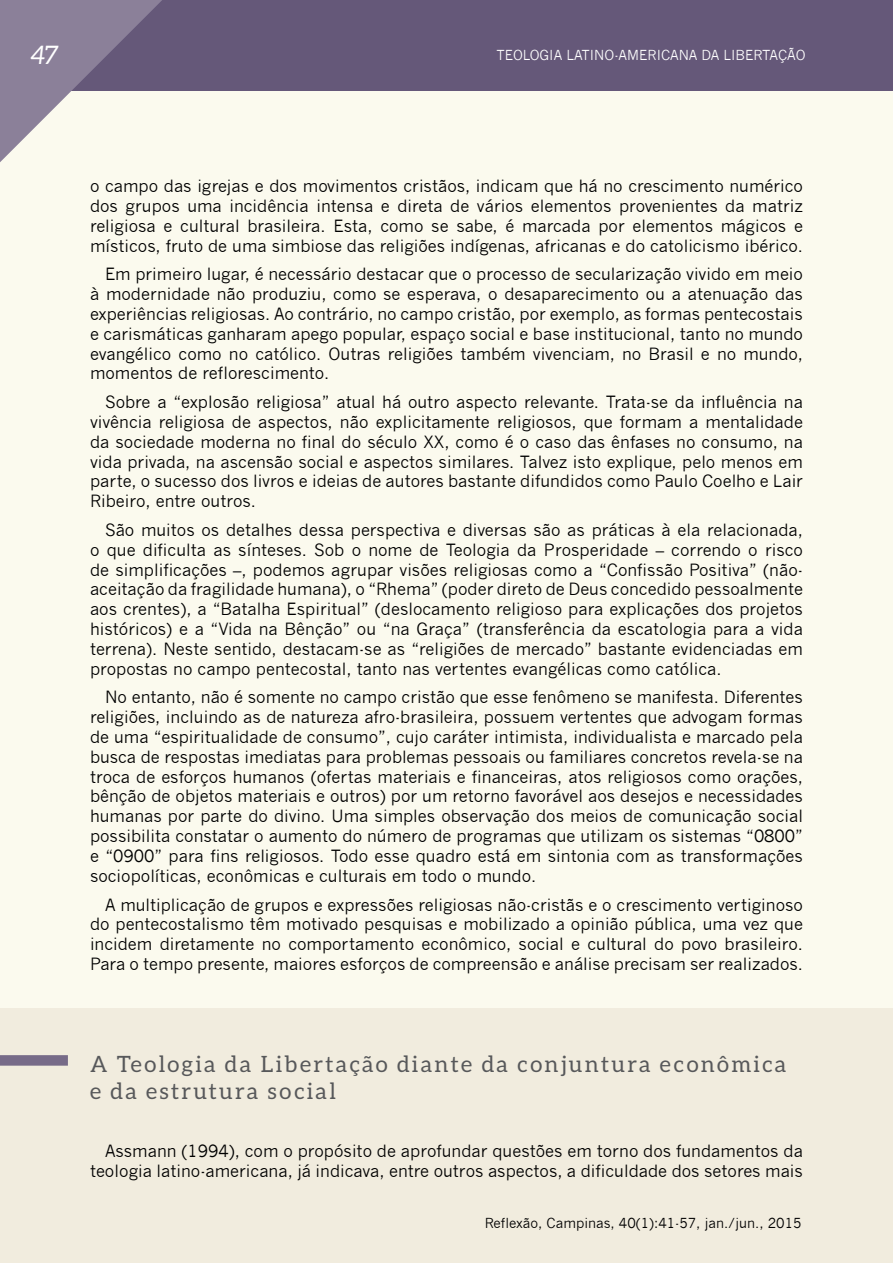
<style>
.page{position:relative;width:893px;height:1263px;background:#f1ecde}
.page>*{position:absolute;margin:0;border:0;box-sizing:border-box;transform-origin:0 0}
.t1{font:italic 25.5px "Aleo";color:#fff}
._05_2__sub_2{font:22.5px/27px "Aleo";letter-spacing:.1em;color:#57585a}
._05_0_texto{font:16.5px/19.8px "News Gothic";color:#000;text-align:justify}
.t2{font:13.5px "News Gothic";color:#000}
.t3{font:13.5px "News Gothic";color:#fff}
</style>
<div class="page">
<div style="left:0;top:86px;width:893px;height:921px;background:#fbfaee"></div>
<div style="left:0;top:1055px;width:68px;height:11px;background:#776b88"></div>
<div style="left:0;top:0;width:893px;height:90px;background:#655879"></div>
<svg style="left:0;top:0;width:162px;height:162px"></svg>
<h1 class="t1" style="left:31px;top:40px;width:29px">47</h1>
<p class="t3" style="left:496px;top:47px;width:311px">TEOLOGIA LATINO-AMERICANA DA LIBERTAÇÃO</p>
<p class="_05_0_texto" style="left:90px;top:176px;width:714px">o campo das igrejas e dos movimentos cristãos, indicam que há no crescimento numérico dos grupos uma incidência intensa e direta de vários elementos provenientes da matriz religiosa e cultural brasileira. Esta, como se sabe, é marcada por elementos mágicos e místicos, fruto de uma simbiose das religiões indígenas, africanas e do catolicismo ibérico.</p>
<p class="_05_0_texto" style="left:90px;top:265px;width:714px;text-indent:15px">Em primeiro lugar, é necessário destacar que o processo de secularização vivido em meio à modernidade não produziu, como se esperava, o desaparecimento ou a atenuação das experiências religiosas. Ao contrário, no campo cristão, por exemplo, as formas pentecostais e carismáticas ganharam apego popular, espaço social e base institucional, tanto no mundo evangélico como no católico. Outras religiões também vivenciam, no Brasil e no mundo, momentos de reflorescimento.</p>
<p class="_05_0_texto" style="left:90px;top:392px;width:714px;text-indent:15px">Sobre a “explosão religiosa” atual há outro aspecto relevante. Trata-se da influência na vivência religiosa de aspectos, não explicitamente religiosos, que formam a mentalidade da sociedade moderna no final do século XX, como é o caso das ênfases no consumo, na vida privada, na ascensão social e aspectos similares. Talvez isto explique, pelo menos em parte, o sucesso dos livros e ideias de autores bastante difundidos como Paulo Coelho e Lair Ribeiro, entre outros.</p>
<p class="_05_0_texto" style="left:90px;top:520px;width:714px;text-indent:15px">São muitos os detalhes dessa perspectiva e diversas são as práticas à ela relacionada, o que dificulta as sínteses. Sob o nome de Teologia da Prosperidade – correndo o risco de simplificações –, podemos agrupar visões religiosas como a “Confissão Positiva” (não&shy;aceitação da fragilidade humana), o “Rhema” (poder direto de Deus concedido pessoalmente aos crentes), a “Batalha Espiritual” (deslocamento religioso para explicações dos projetos históricos) e a “Vida na Bênção” ou “na Graça” (transferência da escatologia para a vida terrena). Neste sentido, destacam-se as “religiões de mercado” bastante evidenciadas em propostas no campo pentecostal, tanto nas vertentes evangélicas como católica.</p>
<p class="_05_0_texto" style="left:90px;top:688px;width:714px;text-indent:15px">No entanto, não é somente no campo cristão que esse fenômeno se manifesta. Diferentes religiões, incluindo as de natureza afro-brasileira, possuem vertentes que advogam formas de uma “espiritualidade de consumo”, cujo caráter intimista, individualista e marcado pela busca de respostas imediatas para problemas pessoais ou familiares concretos revela-se na troca de esforços humanos (ofertas materiais e financeiras, atos religiosos como orações, bênção de objetos materiais e outros) por um retorno favorável aos desejos e necessidades humanas por parte do divino. Uma simples observação dos meios de comunicação social possibilita constatar o aumento do número de programas que utilizam os sistemas “0800” e “0900” para fins religiosos. Todo esse quadro está em sintonia com as transformações sociopolíticas, econômicas e culturais em todo o mundo.</p>
<p class="_05_0_texto" style="left:90px;top:895px;width:714px;text-indent:15px">A multiplicação de grupos e expressões religiosas não-cristãs e o crescimento vertiginoso do pentecostalismo têm motivado pesquisas e mobilizado a opinião pública, uma vez que incidem diretamente no comportamento econômico, social e cultural do povo brasileiro.<br>Para o tempo presente, maiores esforços de compreensão e análise precisam ser realizados.</p>
<p class="_05_2__sub_2" style="left:90px;top:1050px;width:698px">A Teologia da Libertação diante da conjuntura econômica e da estrutura social</p>
<p class="_05_0_texto" style="left:90px;top:1142px;width:714px;text-align:right">Assmann (1994), com o propósito de aprofundar questões em torno dos fundamentos da teologia latino-americana, já indicava, entre outros aspectos, a dificuldade dos setores mais</p>
<p class="t2" style="left:485px;top:1215px;width:318px">Reflexão, Campinas, 40(1):41-57, jan./jun., 2015</p>
</div>
